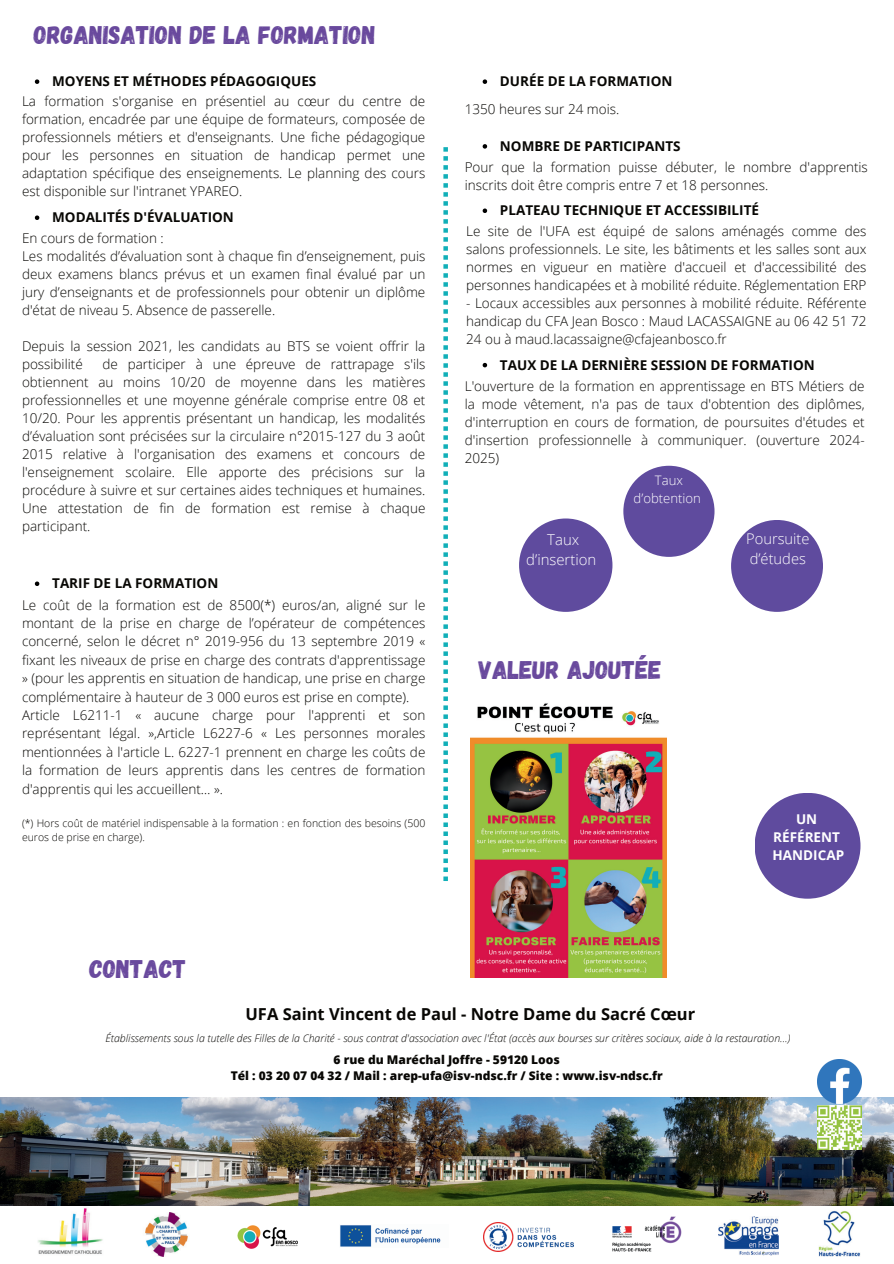
<style>
.page{position:relative;width:894px;height:1264px;background:#fff}
.page>*{position:absolute;margin:0;border:0;box-sizing:border-box;transform-origin:0 0}
.t1{font:25.5px "Gagalin";color:#69499d}
.t2{font:700 16.5px "Open Sans";color:#080704}
.t3{font:300 14.85px/20.2px "Open Sans";color:#fff;text-align:center}
.t4{font:300 14.7px/20.2px "Open Sans";color:#fff}
.t5{font:300 13.5px/18px "Open Sans";color:#080704;text-align:justify}
.t6{font:700 13.5px "Open Sans";color:#080704}
.t7{font:700 13.5px/18px "Open Sans";color:#fff;text-align:center}
.t8{font:300 13.05px/18.3px "Open Sans";color:#fff;text-align:center}
.t9{font:800 12px/16px "Open Sans";color:#080704;text-align:center}
.t10{font:italic 300 10.5px "Open Sans";color:#080704}
.t11{font:300 10.5px/14px "Open Sans";color:#080704}
</style>
<div class="page">
<img style="left:38px;top:1208px;width:65px;height:46px">
<img style="left:145px;top:1212px;width:43px;height:44px">
<img style="left:0;top:1097px;width:893px;height:108px">
<img style="left:817px;top:1059px;width:43px;height:44px">
<img style="left:817px;top:1105px;width:43px;height:44px">
<img style="left:818px;top:1211px;width:42px;height:45px">
<img style="left:612px;top:1216px;width:70px;height:36px">
<svg style="left:443px;top:147px;width:5px;height:734px"></svg>
<div style="left:754px;top:792px;width:106px;height:106px;background:#5f4b9e;border-radius:50%"></div>
<img style="left:237px;top:1225px;width:61px;height:24px">
<img style="left:340px;top:1225px;width:101px;height:22px">
<img style="left:483px;top:1222px;width:90px;height:29px">
<img style="left:718px;top:1216px;width:60px;height:39px">
<svg style="left:35px;top:79px;width:4px;height:5px"></svg>
<svg style="left:35px;top:215px;width:4px;height:5px"></svg>
<svg style="left:482px;top:144px;width:5px;height:5px"></svg>
<svg style="left:482px;top:79px;width:5px;height:5px"></svg>
<svg style="left:35px;top:581px;width:4px;height:5px"></svg>
<svg style="left:482px;top:208px;width:5px;height:5px"></svg>
<svg style="left:482px;top:363px;width:5px;height:4px"></svg>
<img style="left:470px;top:703px;width:196px;height:274px">
<div style="left:623px;top:466px;width:91px;height:91px;background:#5f4b9e;border-radius:50%"></div>
<div style="left:519px;top:518px;width:93px;height:94px;background:#5f4b9e;border-radius:50%"></div>
<div style="left:730px;top:520px;width:92px;height:92px;background:#5f4b9e;border-radius:50%"></div>
<h1 class="t1" style="left:34px;top:19px;width:343px">ORGANISATION DE LA FORMATION</h1>
<p class="t6" style="left:52px;top:72px;width:266px">MOYENS ET MÉTHODES PÉDAGOGIQUES</p>
<p class="t5" style="left:22px;top:92px;width:405px">La formation s'organise en présentiel au cœur du centre de formation, encadrée par une équipe de formateurs, composée de professionnels métiers et d'enseignants. Une fiche pédagogique pour les personnes en situation de handicap permet une adaptation spécifique des enseignements. Le planning des cours est disponible sur l'intranet YPAREO.</p>
<p class="t6" style="left:52px;top:208px;width:183px">MODALITÉS D'ÉVALUATION</p>
<p class="t5" style="left:22px;top:229px;width:405px;text-align:left">En cours de formation :<br>Les modalités d’évaluation sont à chaque fin d’enseignement, puis deux examens blancs prévus et un examen final évalué par un jury d’enseignants et de professionnels pour obtenir un diplôme d'état de niveau 5. Absence de passerelle.</p>
<p class="t5" style="left:22px;top:337px;width:405px">Depuis la session 2021, les candidats au BTS se voient offrir la possibilité</p>
<p class="t5" style="left:22px;top:355px;width:405px;text-indent:80px">de participer à une épreuve de rattrapage s'ils obtiennent au moins 10/20 de moyenne dans les matières professionnelles et une moyenne générale comprise entre 08 et 10/20. Pour les apprentis présentant un handicap, les modalités d’évaluation sont précisées sur la circulaire n°2015-127 du 3 août 2015 relative à l'organisation des examens et concours de l'enseignement scolaire. Elle apporte des précisions sur la procédure à suivre et sur certaines aides techniques et humaines.<br>Une attestation de fin de formation est remise à chaque participant.</p>
<p class="t6" style="left:52px;top:574px;width:168px">TARIF DE LA FORMATION</p>
<p class="t5" style="left:22px;top:595px;width:405px;line-height:18.5px;text-align:left">Le coût de la formation est de 8500(*) euros/an, aligné sur le montant de la prise en charge de l’opérateur de compétences concerné, selon le décret n° 2019-956 du 13 septembre 2019 « fixant les niveaux de prise en charge des contrats d'apprentissage » (pour les apprentis en situation de handicap, une prise en charge complémentaire à hauteur de 3 000 euros est prise en compte).<br>Article L6211-1 « aucune charge pour l'apprenti et son représentant légal. »,Article L6227-6 « Les personnes morales mentionnées à l'article L. 6227-1 prennent en charge les coûts de la formation de leurs apprentis dans les centres de formation d'apprentis qui les accueillent… ».</p>
<p class="t11" style="left:22px;top:815px;width:405px">(*) Hors coût de matériel indispensable à la formation : en fonction des besoins (500 euros de prise en charge).</p>
<h1 class="t1" style="left:89px;top:953px;width:98px">CONTACT</h1>
<p class="t6" style="left:500px;top:72px;width:174px">DURÉE DE LA FORMATION</p>
<p class="t5" style="left:464px;top:100px;width:156px">1350 heures sur 24 mois.</p>
<p class="t6" style="left:500px;top:136px;width:182px">NOMBRE DE PARTICIPANTS</p>
<p class="t5" style="left:464px;top:157px;width:404px">Pour que la formation puisse débuter, le nombre d'apprentis inscrits doit être compris entre 7 et 18 personnes.</p>
<p class="t6" style="left:500px;top:201px;width:260px">PLATEAU TECHNIQUE ET ACCESSIBILITÉ</p>
<p class="t5" style="left:466px;top:222px;width:402px">Le site de l'UFA est équipé de salons aménagés comme des salons professionnels. Le site, les bâtiments et les salles sont aux normes en vigueur en matière d'accueil et d'accessibilité des personnes handicapées et à mobilité réduite. Réglementation ERP</p>
<p class="t5" style="left:466px;top:294px;width:402px">- Locaux accessibles aux personnes à mobilité réduite. Référente handicap du CFA Jean Bosco : Maud LACASSAIGNE au 06 42 51 72<br>24 ou à maud.lacassaigne@cfajeanbosco.fr</p>
<p class="t6" style="left:500px;top:355px;width:316px">TAUX DE LA DERNIÈRE SESSION DE FORMATION</p>
<p class="t5" style="left:464px;top:376px;width:401px">L'ouverture de la formation en apprentissage en BTS Métiers de la mode vêtement, n'a pas de taux d'obtention des diplômes, d'interruption en cours de formation, de poursuites d'études et d'insertion professionnelle à communiquer. (ouverture 2024- 2025)</p>
<p class="t8" style="left:633px;top:470px;width:69px">Taux d’obtention</p>
<p class="t3" style="left:526px;top:529px;width:72px">Taux d’insertion</p>
<p class="t4" style="left:746px;top:528px;width:65px">Poursuite d’études</p>
<h1 class="t1" style="left:478px;top:654px;width:185px">VALEUR AJOUTÉE</h1>
<p class="t7" style="left:772px;top:810px;width:73px">UN<br>RÉFÉRENT<br>HANDICAP</p>
<p class="t2" style="left:245px;top:1002px;width:451px">UFA Saint Vincent de Paul - Notre Dame du Sacré Cœur</p>
<p class="t10" style="left:105px;top:1031px;width:686px">Établissements sous la tutelle des Filles de la Charité - sous contrat d'association avec l'État (accès aux bourses sur critères sociaux, aide à la restauration...)</p>
<p class="t9" style="left:231px;top:1051px;width:433px">6 rue du Maréchal Joffre - 59120 Loos<br>Tél : 03 20 07 04 32 / Mail : arep-ufa@isv-ndsc.fr / Site : www.isv-ndsc.fr</p>
</div>
